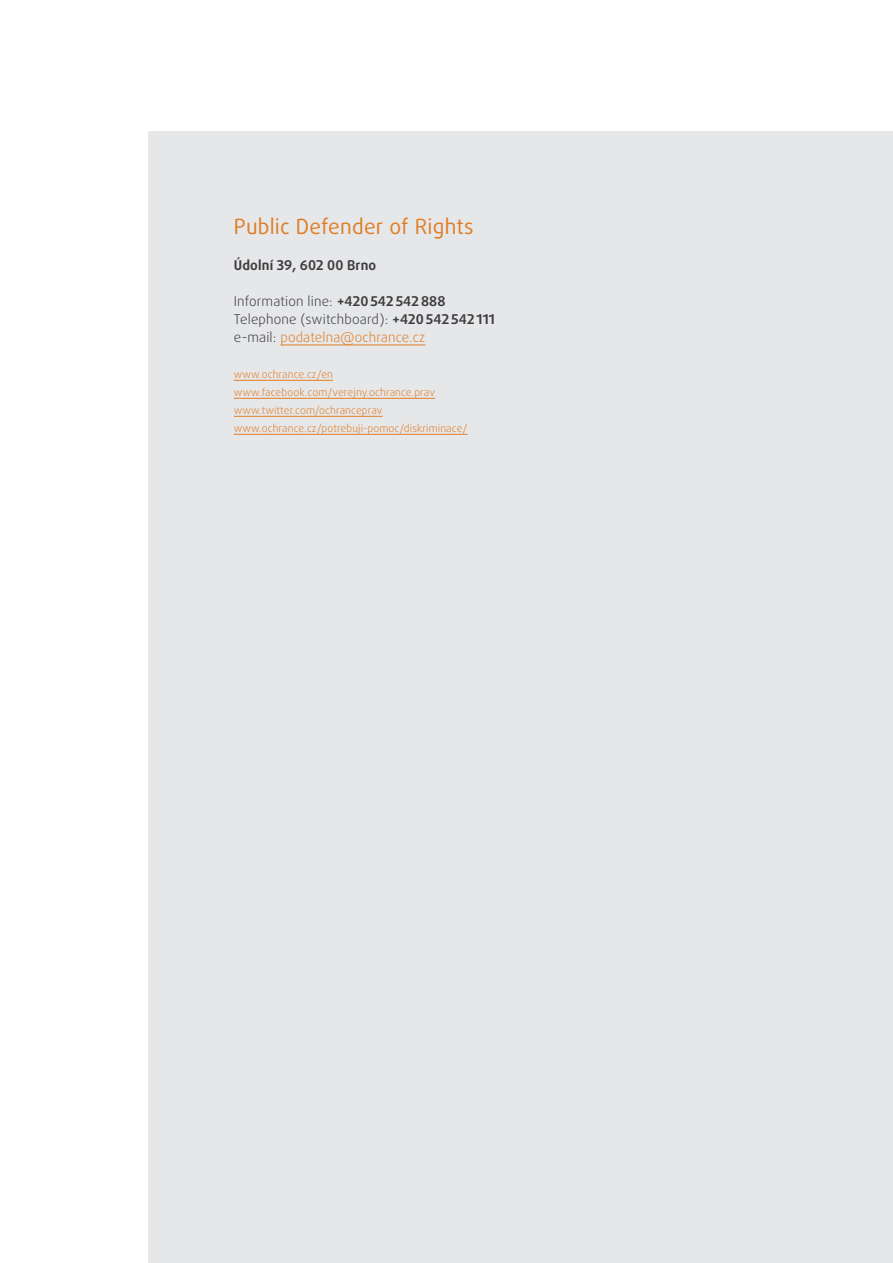
<style>
.page{position:relative;width:893px;height:1263px;background:#fff}
.page>*{position:absolute;margin:0;border:0;box-sizing:border-box;transform-origin:0 0}
.Nadpis-H3{font:21px "Daxline Pro";letter-spacing:.01em;color:#e07e26}
.normal_text{font:300 13.5px "Daxline Pro";letter-spacing:.01em;color:#3e3e3f}
.normal_text-2{font:300 13.5px "Daxline Pro";letter-spacing:.01em;color:#e07e26}
.normal_text-3{font:700 13.5px "Daxline Pro";letter-spacing:.01em;color:#3e3e3f}
.normal_text-4{font:300 10.5px "Daxline Pro";letter-spacing:.01em;color:#e07e26}
.s1{font-weight:700}
.s2{color:#3e3e3f}
</style>
<div class="page">
<div style="left:149px;top:132px;width:744px;height:1131px;background:#e6e7e9"></div>
<hr style="left:280px;top:345px;width:145px;height:1px;background:#e07e26">
<hr style="left:234px;top:380px;width:99px;height:1px;background:#e07e26">
<hr style="left:234px;top:398px;width:201px;height:1px;background:#e07e26">
<hr style="left:234px;top:416px;width:148px;height:1px;background:#e07e26">
<hr style="left:234px;top:434px;width:233px;height:1px;background:#e07e26">
<h3 class="Nadpis-H3" style="left:234px;top:213px;width:241px">Public Defender of Rights</h3>
<p class="normal_text-3" style="left:234px;top:256px;width:144px">Údolní 39, 602 00 Brno</p>
<p class="normal_text" style="left:234px;top:292px;width:213px">Information line: <span class="s1">+420542542888</span></p>
<p class="normal_text" style="left:234px;top:310px;width:263px">Telephone (switchboard): <span class="s1">+420542542111</span></p>
<p class="normal_text-2" style="left:234px;top:328px;width:193px"><span class="s2">e-mail:</span> podatelna@ochrance.cz</p>
<p class="normal_text-4" style="left:234px;top:367px;width:101px">www.ochrance.cz/en</p>
<p class="normal_text-4" style="left:234px;top:385px;width:203px">www.facebook.com/verejny.ochrance.prav</p>
<p class="normal_text-4" style="left:234px;top:403px;width:150px">www.twitter.com/ochranceprav</p>
<p class="normal_text-4" style="left:234px;top:421px;width:235px">www.ochrance.cz/potrebuji-pomoc/diskriminace/</p>
</div>
